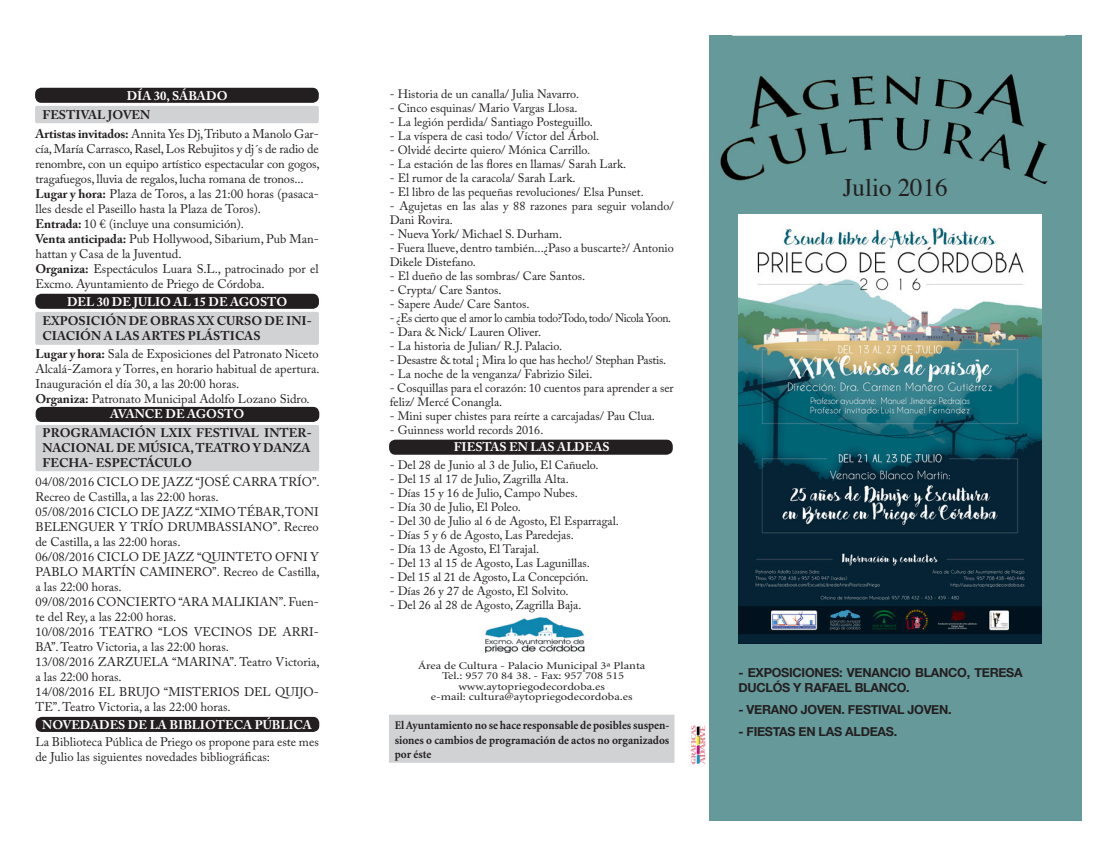
<style>
.page{position:relative;width:1117px;height:851px;background:#fff}
.page>*{position:absolute;margin:0;border:0;box-sizing:border-box;transform-origin:0 0}
.t1{font:25.25px "Times";color:#231f20}
.t2{font:12.5px/15px "Adobe Caslon Pro";color:#231f20}
.t3{font:700 12.5px/15px "Adobe Caslon Pro";color:#231f20}
.t4{font:700 12.5px/15px "Helvetica Neue";letter-spacing:-.02em;color:#231f20}
.t5{font:700 12.5px "Adobe Caslon Pro";color:#fff}
.t6{font:12.12px/14px "Adobe Caslon Pro";color:#231f20}
.t7{font:12.12px "Adobe Caslon Pro";letter-spacing:-.03em;color:#231f20;scale:.95 1}
.t8{font:12.12px "Adobe Caslon Pro";letter-spacing:-.02em;color:#231f20}
.t9{font:700 11.75px/14.1px "Minion";color:#231f20;text-align:justify;scale:.96 1}
.t10{font:10.5px "Minion";color:#231f20;scale:1.2 1}
.s1{font-weight:700}
</style>
<div class="page">
<div style="left:37px;top:295px;width:280px;height:12px;background:#231f20;border-radius:5px"></div>
<div style="left:35px;top:294px;width:284px;height:15px;border:2px solid #231f20;border-radius:5px"></div>
<div style="left:35px;top:312px;width:284px;height:33px;background:#d1d2d4"></div>
<div style="left:37px;top:718px;width:281px;height:12px;background:#231f20;border-radius:5px"></div>
<div style="left:36px;top:716px;width:283px;height:15px;border:2px solid #231f20;border-radius:5px"></div>
<div style="left:37px;top:408px;width:281px;height:12px;background:#231f20;border-radius:5px"></div>
<div style="left:36px;top:407px;width:283px;height:15px;border:2px solid #231f20;border-radius:5px"></div>
<div style="left:35px;top:425px;width:284px;height:46px;background:#d1d2d4"></div>
<div style="left:390px;top:441px;width:281px;height:12px;background:#231f20;border-radius:5px"></div>
<div style="left:389px;top:439px;width:283px;height:15px;border:2px solid #231f20;border-radius:5px"></div>
<div style="left:36px;top:89px;width:281px;height:13px;background:#231f20;border-radius:5px"></div>
<div style="left:35px;top:88px;width:284px;height:15px;border:2px solid #231f20;border-radius:5px"></div>
<div style="left:35px;top:106px;width:284px;height:17px;background:#d1d2d4"></div>
<div style="left:709px;top:35px;width:372px;height:785px;background:#66999a"></div>
<div style="left:389px;top:714px;width:285px;height:48px;background:#d1d2d4;border:1px solid #d1d2d4"></div>
<img style="left:485px;top:616px;width:100px;height:36px">
<img style="left:690px;top:725px;width:15px;height:39px">
<img style="left:738px;top:214px;width:303px;height:429px">
<p class="t5" style="left:127px;top:89px;width:102px">DÍA 30, SÁBADO</p>
<p class="t3" style="left:43px;top:107px;width:109px">FESTIVAL JOVEN</p>
<p class="t2" style="left:35px;top:126px;width:285px;text-align:justify"><span class="s1">Artistas invitados:</span> Annita Yes Dj, Tributo a Manolo Gar&shy;cía, María Carrasco, Rasel, Los Rebujitos y dj´s de radio de renombre, con un equipo artístico espectacular con gogos, tragafuegos, lluvia de regalos, lucha romana de tronos...</p>
<p class="t2" style="left:35px;top:186px;width:285px"><span class="s1">Lugar y hora:</span> Plaza de Toros, a las 21:00 horas (pasaca&shy;lles desde el Paseillo hasta la Plaza de Toros).</p>
<p class="t2" style="left:35px;top:216px;width:210px"><span class="s1">Entrada:</span> 10 € (incluye una consumición).</p>
<p class="t2" style="left:35px;top:231px;width:285px"><span class="s1">Venta anticipada:</span> Pub Hollywood, Sibarium, Pub Man&shy;hattan y Casa de la Juventud.</p>
<p class="t2" style="left:35px;top:261px;width:285px"><span class="s1">Organiza:</span> Espectáculos Luara S.L., patrocinado por el<br>Excmo. Ayuntamiento de Priego de Córdoba.</p>
<p class="t5" style="left:67px;top:294px;width:222px">DEL 30 DE JULIO AL 15 DE AGOSTO</p>
<p class="t3" style="left:43px;top:313px;width:270px">EXPOSICIÓN DE OBRAS XX CURSO DE INI-<br>CIACIÓN A LAS ARTES PLÁSTICAS</p>
<p class="t2" style="left:35px;top:346px;width:285px;text-align:justify"><span class="s1">Lugar y hora:</span> Sala de Exposiciones del Patronato Niceto Alcalá-Zamora y Torres, en horario habitual de apertura.<br>Inauguración el día 30, a las 20:00 horas.</p>
<p class="t2" style="left:35px;top:391px;width:276px"><span class="s1">Organiza:</span> Patronato Municipal Adolfo Lozano Sidro.</p>
<p class="t5" style="left:110px;top:407px;width:136px">AVANCE DE AGOSTO</p>
<p class="t3" style="left:43px;top:425px;width:270px">PROGRAMACIÓN LXIX FESTIVAL INTER-<br>NACIONAL DE MÚSICA, TEATRO Y DANZA</p>
<p class="t3" style="left:43px;top:455px;width:151px">FECHA- ESPECTÁCULO</p>
<p class="t2" style="left:35px;top:473px;width:286px">04/08/2016 CICLO DE JAZZ “JOSÉ CARRA TRÍO”.<br>Recreo de Castilla, a las 22:00 horas.</p>
<p class="t2" style="left:35px;top:503px;width:285px;text-align:justify">05/08/2016 CICLO DE JAZZ “XIMO TÉBAR, TONI BELENGUER Y TRÍO DRUMBASSIANO”. Recreo de Castilla, a las 22:00 horas.</p>
<p class="t2" style="left:35px;top:548px;width:285px;text-align:justify">06/08/2016 CICLO DE JAZZ “QUINTETO OFNI Y PABLO MARTÍN CAMINERO”. Recreo de Castilla, a las 22:00 horas.</p>
<p class="t2" style="left:35px;top:593px;width:285px">09/08/2016 CONCIERTO “ARA MALIKIAN”. Fuen&shy;te del Rey, a las 22:00 horas.</p>
<p class="t2" style="left:35px;top:623px;width:285px">10/08/2016 TEATRO “LOS VECINOS DE ARRI-<br>BA”. Teatro Victoria, a las 22:00 horas.</p>
<p class="t2" style="left:35px;top:653px;width:285px">13/08/2016 ZARZUELA “MARINA”. Teatro Victoria, a las 22:00 horas.</p>
<p class="t2" style="left:35px;top:683px;width:285px">14/08/2016 EL BRUJO “MISTERIOS DEL QUIJO-<br>TE”. Teatro Victoria, a las 22:00 horas.</p>
<p class="t5" style="left:42px;top:717px;width:271px">NOVEDADES DE LA BIBLIOTECA PÚBLICA</p>
<p class="t2" style="left:35px;top:734px;width:285px">La Biblioteca Pública de Priego os propone para este mes de Julio las siguientes novedades bibliográficas:</p>
<p class="t6" style="left:389px;top:86px;width:191px">- Historia de un canalla/ Julia Navarro.</p>
<p class="t6" style="left:389px;top:100px;width:189px">- Cinco esquinas/ Mario Vargas Llosa.</p>
<p class="t6" style="left:389px;top:114px;width:205px">- La legión perdida/ Santiago Posteguillo.</p>
<p class="t6" style="left:389px;top:128px;width:211px">- La víspera de casi todo/ Víctor del Árbol.</p>
<p class="t6" style="left:389px;top:142px;width:202px">- Olvidé decirte quiero/ Mónica Carrillo.</p>
<p class="t6" style="left:389px;top:156px;width:238px">- La estación de las flores en llamas/ Sarah Lark.</p>
<p class="t6" style="left:389px;top:170px;width:187px">- El rumor de la caracola/ Sarah Lark.</p>
<p class="t6" style="left:389px;top:184px;width:255px">- El libro de las pequeñas revoluciones/ Elsa Punset.</p>
<p class="t6" style="left:389px;top:198px;width:285px">- Agujetas en las alas y 88 razones para seguir volando/<br>Dani Rovira.</p>
<p class="t6" style="left:389px;top:226px;width:174px">- Nueva York/ Michael S. Durham.</p>
<p class="t6" style="left:389px;top:240px;width:285px">- Fuera llueve, dentro también...¿Paso a buscarte?/ Antonio<br>Dikele Distefano.</p>
<p class="t6" style="left:389px;top:268px;width:197px">- El dueño de las sombras/ Care Santos.</p>
<p class="t6" style="left:389px;top:282px;width:113px">- Crypta/ Care Santos.</p>
<p class="t6" style="left:389px;top:296px;width:141px">- Sapere Aude/ Care Santos.</p>
<p class="t7" style="left:389px;top:310px;width:298px">- ¿Es cierto que el amor lo cambia todo?Todo, todo/ Nicola Yoon.</p>
<p class="t6" style="left:389px;top:324px;width:153px">- Dara &amp; Nick/ Lauren Oliver.</p>
<p class="t6" style="left:389px;top:338px;width:174px">- La historia de Julian/ R.J. Palacio.</p>
<p class="t8" style="left:389px;top:352px;width:278px">- Desastre &amp; total ¡ Mira lo que has hecho!/ Stephan Pastis.</p>
<p class="t6" style="left:389px;top:366px;width:204px">- La noche de la venganza/ Fabrizio Silei.</p>
<p class="t6" style="left:389px;top:380px;width:285px">- Cosquillas para el corazón: 10 cuentos para aprender a ser feliz/ Mercé Conangla.</p>
<p class="t6" style="left:389px;top:408px;width:267px">- Mini super chistes para reírte a carcajadas/ Pau Clua.</p>
<p class="t6" style="left:389px;top:423px;width:155px">- Guinness world records 2016.</p>
<p class="t5" style="left:453px;top:439px;width:157px">FIESTAS EN LAS ALDEAS</p>
<p class="t6" style="left:389px;top:457px;width:210px">- Del 28 de Junio al 3 de Julio, El Cañuelo.</p>
<p class="t6" style="left:389px;top:471px;width:180px">- Del 15 al 17 de Julio, Zagrilla Alta.</p>
<p class="t6" style="left:389px;top:485px;width:190px">- Días 15 y 16 de Julio, Campo Nubes.</p>
<p class="t6" style="left:389px;top:499px;width:132px">- Día 30 de Julio, El Poleo.</p>
<p class="t6" style="left:389px;top:513px;width:231px">- Del 30 de Julio al 6 de Agosto, El Esparragal.</p>
<p class="t6" style="left:389px;top:527px;width:185px">- Días 5 y 6 de Agosto, Las Paredejas.</p>
<p class="t6" style="left:389px;top:541px;width:151px">- Día 13 de Agosto, El Tarajal.</p>
<p class="t6" style="left:389px;top:555px;width:202px">- Del 13 al 15 de Agosto, Las Lagunillas.</p>
<p class="t6" style="left:389px;top:569px;width:200px">- Del 15 al 21 de Agosto, La Concepción.</p>
<p class="t6" style="left:389px;top:583px;width:180px">- Días 26 y 27 de Agosto, El Solvito.</p>
<p class="t6" style="left:389px;top:597px;width:193px">- Del 26 al 28 de Agosto, Zagrilla Baja.</p>
<p class="t10" style="left:418px;top:660px;width:191px">Área de Cultura - Palacio Municipal 3ª Planta</p>
<p class="t10" style="left:442px;top:670px;width:153px">Tel.: 957 70 84 38. - Fax: 957 708 515</p>
<p class="t10" style="left:458px;top:681px;width:124px">www.aytopriegodecordoba.es</p>
<p class="t10" style="left:431px;top:691px;width:169px">e-mail: cultura@aytopriegodecordoba.es</p>
<p class="t9" style="left:394px;top:718px;width:287px">El Ayuntamiento no se hace responsable de posibles suspen&shy;siones o cambios de programación de actos no organizados por éste</p>
<p class="t1" style="left:842px;top:172px;width:106px">Julio 2016</p>
<p class="t4" style="left:738px;top:664px;width:286px">- EXPOSICIONES: VENANCIO BLANCO, TERESA<br>DUCLÓS Y RAFAEL BLANCO.</p>
<p class="t4" style="left:738px;top:701px;width:215px">- VERANO JOVEN. FESTIVAL JOVEN.</p>
<p class="t4" style="left:738px;top:723px;width:160px">- FIESTAS EN LAS ALDEAS.</p>
</div>
